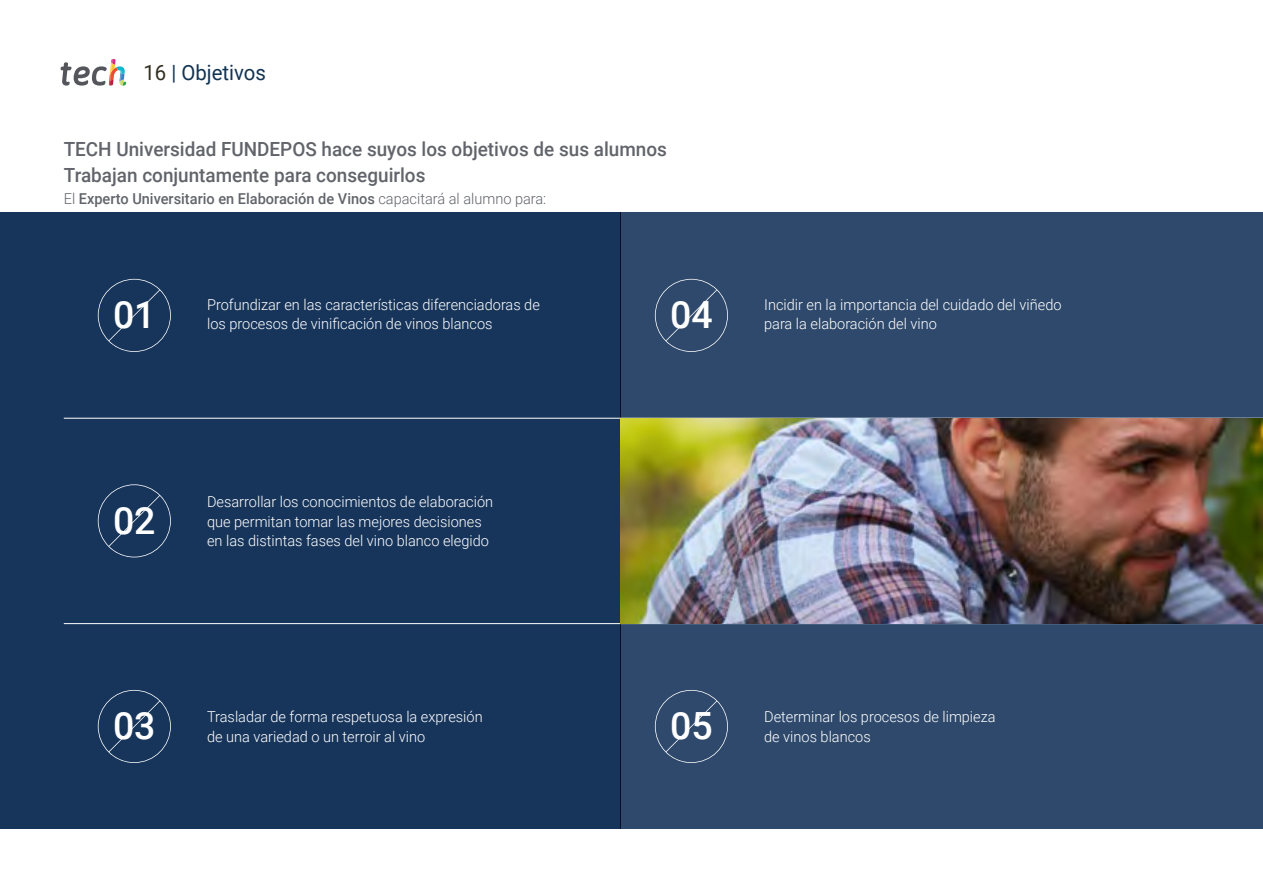
<style>
.page{position:relative;width:1263px;height:893px;background:#fff}
.page>*{position:absolute;margin:0;border:0;box-sizing:border-box;transform-origin:0 0}
.t1{font:500 37.5px "Roboto";color:#fff}
.t2{font:21px "Roboto";color:#123352}
.t3{font:500 19.5px/25.5px "Roboto";color:#61646a}
.t4{font:300 15px/19.5px "Roboto";color:#fff}
.t5{font:500 15px "Roboto";color:#61646a}
.s1{color:#312e20}
.s2{font-weight:300}
</style>
<div class="page">
<div style="left:0;top:213px;width:621px;height:616px;background:#17355b"></div>
<div style="left:621px;top:213px;width:642px;height:616px;background:#2e496b"></div>
<svg style="left:98px;top:279px;width:73px;height:73px"></svg>
<svg style="left:98px;top:484px;width:73px;height:73px"></svg>
<svg style="left:98px;top:690px;width:73px;height:73px"></svg>
<svg style="left:655px;top:279px;width:73px;height:73px"></svg>
<hr style="left:64px;top:418px;width:1199px;height:1px;background:#fff">
<hr style="left:64px;top:623px;width:1199px;height:1px;background:#fff">
<img style="left:621px;top:418px;width:642px;height:206px">
<svg style="left:655px;top:690px;width:73px;height:73px"></svg>
<svg style="left:61px;top:59px;width:65px;height:27px"></svg>
<h2 class="t2" style="left:144px;top:57px;width:124px"><span class="s1">16</span> | Objetivos</h2>
<h3 class="t3" style="left:64px;top:136px;width:605px">TECH Universidad FUNDEPOS hace suyos los objetivos de sus alumnos<br>Trabajan conjuntamente para conseguirlos</h3>
<p class="t5" style="left:64px;top:188px;width:484px"><span class="s2">El</span> Experto Universitario en Elaboración de Vinos <span class="s2">capacitará al alumno para:</span></p>
<h1 class="t1" style="left:113px;top:288px;width:44px">01</h1>
<p class="t4" style="left:207px;top:294px;width:334px">Profundizar en las características diferenciadoras de los procesos de vinificación de vinos blancos</p>
<h1 class="t1" style="left:670px;top:288px;width:44px">04</h1>
<p class="t4" style="left:764px;top:294px;width:299px">Incidir en la importancia del cuidado del viñedo para la elaboración del vino</p>
<h1 class="t1" style="left:113px;top:494px;width:44px">02</h1>
<p class="t4" style="left:207px;top:491px;width:288px">Desarrollar los conocimientos de elaboración que permitan tomar las mejores decisiones en las distintas fases del vino blanco elegido</p>
<h1 class="t1" style="left:113px;top:699px;width:44px">03</h1>
<p class="t4" style="left:207px;top:707px;width:277px">Trasladar de forma respetuosa la expresión de una variedad o un terroir al vino</p>
<h1 class="t1" style="left:670px;top:699px;width:44px">05</h1>
<p class="t4" style="left:764px;top:707px;width:233px">Determinar los procesos de limpieza de vinos blancos</p>
</div>
